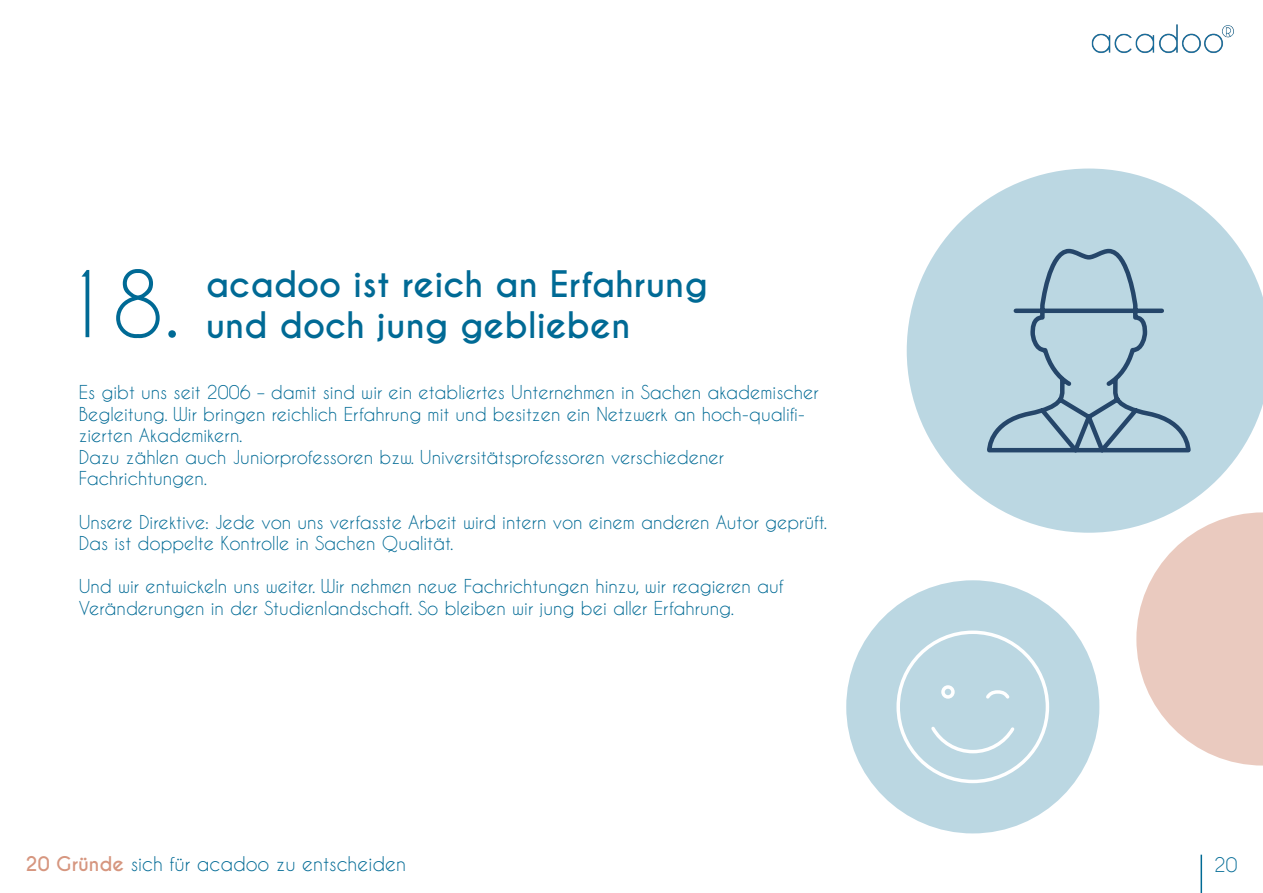
<style>
.page{position:relative;width:1263px;height:893px;background:#fff}
.page>*{position:absolute;margin:0;border:0;box-sizing:border-box;transform-origin:0 0}
.t1{font:85.95px "Caviar Dreams";color:#006a95}
.t2{font:700 34.2px "Caviar Dreams";color:#006a95}
.t3{font:19.05px "Caviar Dreams";color:#006a95}
.t4{font:18px/21.6px "Caviar Dreams";color:#006a95}
.s1{font-weight:700;color:#d6967f}
</style>
<div class="page">
<svg style="left:907px;top:169px;width:356px;height:364px;fill:#bbd7e2"></svg>
<img style="left:1091px;top:24px;width:143px;height:29px">
<hr style="left:1200px;top:855px;width:2px;height:38px;background:#006a95">
<div style="left:846px;top:580px;width:253px;height:253px;background:#bbd7e2;border-radius:50%"></div>
<svg style="left:1136px;top:512px;width:127px;height:254px"></svg>
<svg style="left:896px;top:630px;width:153px;height:154px"></svg>
<svg style="left:984px;top:247px;width:209px;height:212px;background:#aac6d4"></svg>
<h1 class="t1" style="left:59px;top:253px;width:122px">18.</h1>
<h2 class="t2" style="left:206px;top:263px;width:504px">acadoo ist reich an Erfahrung</h2>
<h2 class="t2" style="left:206px;top:305px;width:426px">und doch jung geblieben</h2>
<p class="t4" style="left:79px;top:381px;width:741px">Es gibt uns seit 2006 – damit sind wir ein etabliertes Unternehmen in Sachen akademischer Begleitung. Wir bringen reichlich Erfahrung mit und besitzen ein Netzwerk an hoch-qualifi&shy;zierten Akademikern.<br>Dazu zählen auch Juniorprofessoren bzw. Universitätsprofessoren verschiedener Fachrichtungen.</p>
<p class="t4" style="left:79px;top:511px;width:750px">Unsere Direktive: Jede von uns verfasste Arbeit wird intern von einem anderen Autor geprüft.<br>Das ist doppelte Kontrolle in Sachen Qualität.</p>
<p class="t4" style="left:79px;top:575px;width:706px">Und wir entwickeln uns weiter. Wir nehmen neue Fachrichtungen hinzu, wir reagieren auf<br>Veränderungen in der Studienlandschaft. So bleiben wir jung bei aller Erfahrung.</p>
<p class="t3" style="left:26px;top:852px;width:382px"><span class="s1">20 Gründe</span> sich für acadoo zu entscheiden</p>
<p class="t3" style="left:1214px;top:853px;width:25px">20</p>
</div>
